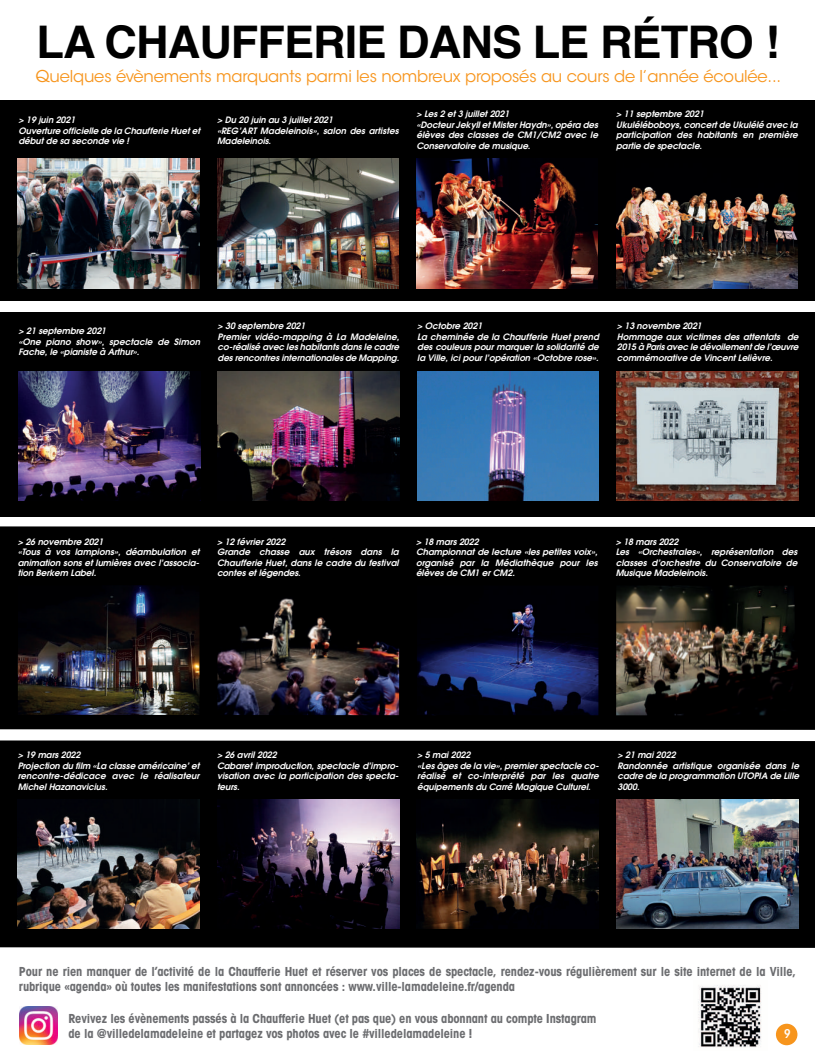
<style>
.page{position:relative;width:815px;height:1063px;background:#fff}
.page>*{position:absolute;margin:0;border:0;box-sizing:border-box;transform-origin:0 0}
.t1{font:700 45px "Helvetica";letter-spacing:-.02em;color:#000}
.t2{font:16.25px "ITC Avant Garde Std";letter-spacing:-.01em;color:#f7951d}
.t3{font:700 condensed 12.5px/15px "Avant Garde LT";letter-spacing:-.01em;color:#6c6d70}
.t4{font:600 condensed 12px "ITC Avant Garde Std";color:#fff}
.t5{font:italic 600 8.75px/10.5px "Avant Garde LT";color:#fff}
</style>
<div class="page">
<div style="left:0;top:740px;width:815px;height:208px;background:#000"></div>
<div style="left:0;top:526px;width:815px;height:204px;background:#000"></div>
<div style="left:0;top:312px;width:815px;height:204px;background:#000"></div>
<div style="left:0;top:101px;width:815px;height:200px;background:#000"></div>
<img style="left:18px;top:158px;width:182px;height:130px">
<img style="left:218px;top:371px;width:181px;height:130px">
<img style="left:218px;top:158px;width:181px;height:130px">
<img style="left:416px;top:158px;width:182px;height:130px">
<img style="left:19px;top:371px;width:181px;height:130px">
<img style="left:616px;top:186px;width:182px;height:102px">
<img style="left:18px;top:585px;width:182px;height:130px">
<img style="left:417px;top:799px;width:181px;height:130px">
<img style="left:18px;top:799px;width:182px;height:130px">
<img style="left:218px;top:799px;width:181px;height:130px">
<img style="left:217px;top:585px;width:182px;height:130px">
<img style="left:616px;top:586px;width:182px;height:129px">
<img style="left:617px;top:799px;width:181px;height:130px">
<img style="left:417px;top:585px;width:181px;height:130px">
<img style="left:417px;top:371px;width:182px;height:130px">
<img style="left:617px;top:371px;width:181px;height:130px">
<div style="left:776px;top:1024px;width:21px;height:21px;background:#f7951d;border-radius:50%"></div>
<img style="left:19px;top:1006px;width:38px;height:38px">
<img style="left:698px;top:985px;width:63px;height:63px">
<h1 class="t1" style="left:36px;top:24px;width:745px">LA CHAUFFERIE DANS LE RÉTRO !</h1>
<h2 class="t2" style="left:35px;top:70px;width:747px">Quelques évènements marquants parmi les nombreux proposés au cours de l’année écoulée...</h2>
<p class="t5" style="left:18px;top:116px;width:183px">&gt; 19 juin 2021<br>Ouverture officielle de la Chaufferie Huet et début de sa seconde vie !</p>
<p class="t5" style="left:217px;top:116px;width:183px">&gt; Du 20 juin au 3 juillet 2021<br>«REG’ART Madeleinois», salon des artistes<br>Madeleinois.</p>
<p class="t5" style="left:416px;top:110px;width:183px">&gt; Les 2 et 3 juillet 2021<br>«Docteur Jekyll et Mister Haydn», opéra des élèves des classes de CM1/CM2 avec le<br>Conservatoire de musique.</p>
<p class="t5" style="left:616px;top:110px;width:183px">&gt; 11 septembre 2021<br>Ukuléléboboys, concert de Ukulélé avec la participation des habitants en première partie de spectacle.</p>
<p class="t5" style="left:18px;top:327px;width:183px">&gt; 21 septembre 2021<br>«One piano show», spectacle de Simon<br>Fache, le «pianiste à Arthur».</p>
<p class="t5" style="left:218px;top:322px;width:183px">&gt; 30 septembre 2021<br>Premier vidéo-mapping à La Madeleine, co-réalisé avec les habitants dans le cadre des rencontres internationales de Mapping.</p>
<p class="t5" style="left:417px;top:322px;width:183px">&gt; Octobre 2021<br>La cheminée de la Chaufferie Huet prend des couleurs pour marquer la solidarité de la Ville, ici pour l’opération «Octobre rose».</p>
<p class="t5" style="left:617px;top:322px;width:183px">&gt; 13 novembre 2021<br>Hommage aux victimes des attentats de 2015 à Paris avec le dévoilement de l’œuvre commémorative de Vincent Lelièvre.</p>
<p class="t5" style="left:18px;top:537px;width:183px">&gt; 26 novembre 2021<br>«Tous à vos lampions», déambulation et animation sons et lumières avec l’associa&shy;tion Berkem Label.</p>
<p class="t5" style="left:217px;top:537px;width:183px">&gt; 12 février 2022<br>Grande chasse aux trésors dans la<br>Chaufferie Huet, dans le cadre du festival contes et légendes.</p>
<p class="t5" style="left:416px;top:537px;width:183px">&gt; 18 mars 2022<br>Championnat de lecture «les petites voix», organisé par la Médiathèque pour les élèves de CM1 er CM2.</p>
<p class="t5" style="left:616px;top:537px;width:183px">&gt; 18 mars 2022<br>Les «Orchestrales», représentation des classes d’orchestre du Conservatoire de<br>Musique Madeleinois.</p>
<p class="t5" style="left:18px;top:751px;width:183px">&gt; 19 mars 2022<br>Projection du film «La classe américaine’ et rencontre-dédicace avec le réalisateur<br>Michel Hazanavicius.</p>
<p class="t5" style="left:217px;top:751px;width:183px">&gt; 26 avril 2022<br>Cabaret improduction, spectacle d’impro&shy;visation avec la participation des specta&shy;teurs.</p>
<p class="t5" style="left:417px;top:751px;width:183px">&gt; 5 mai 2022<br>«Les âges de la vie», premier spectacle co&shy;réalisé et co-interprété par les quatre équipements du Carré Magique Culturel.</p>
<p class="t5" style="left:617px;top:751px;width:183px">&gt; 21 mai 2022<br>Randonnée artistique organisée dans le cadre de la programmation UTOPIA de Lille<br>3000.</p>
<p class="t3" style="left:19px;top:965px;width:779px">Pour ne rien manquer de l’activité de la Chaufferie Huet et réserver vos places de spectacle, rendez-vous régulièrement sur le site internet de la Ville, rubrique «agenda» où toutes les manifestations sont annoncées : www.ville-lamadeleine.fr/agenda</p>
<h3 class="t3" style="left:68px;top:1012px;width:530px">Revivez les évènements passés à la Chaufferie Huet (et pas que) en vous abonnant au compte Instagram de la @villedelamadeleine et partagez vos photos avec le #villedelamadeleine !</h3>
<h3 class="t4" style="left:784px;top:1029px;width:8px">9</h3>
</div>
